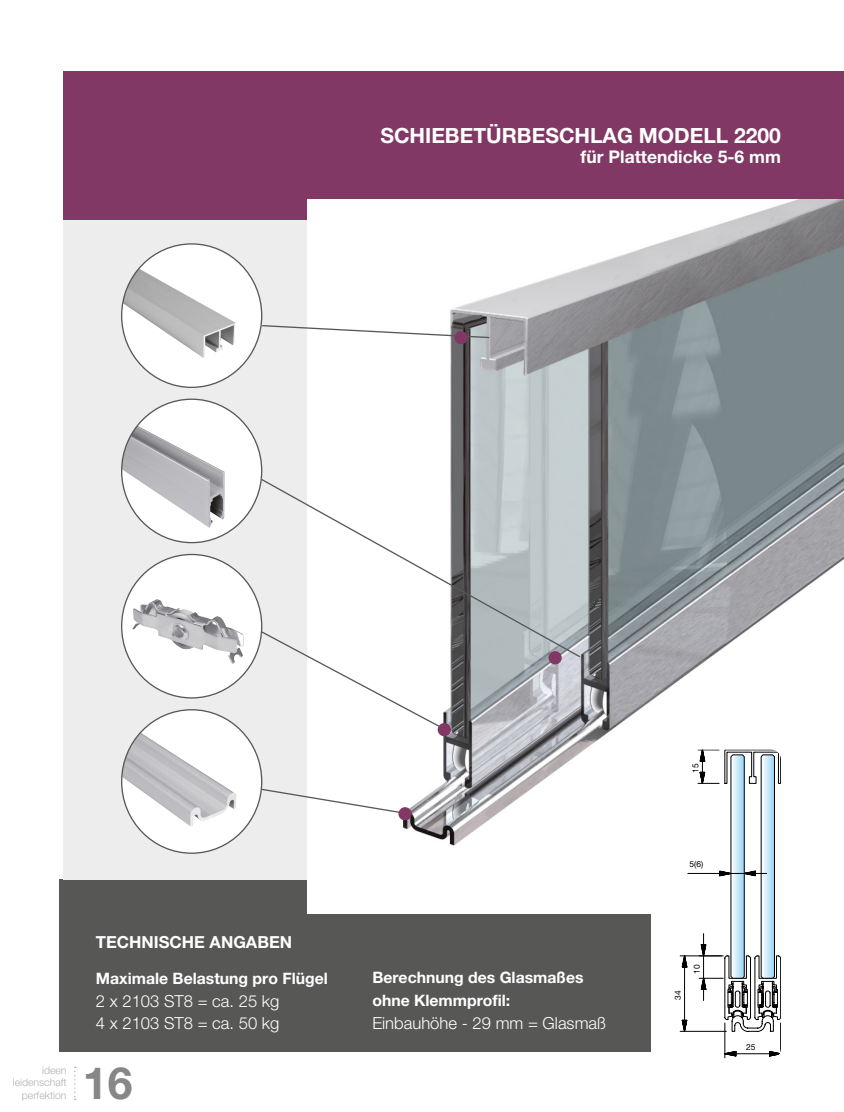
<style>
.page{position:relative;width:844px;height:1112px;background:#fff}
.page>*{position:absolute;margin:0;border:0;box-sizing:border-box;transform-origin:0 0}
.t1{font:700 44.45px "Helvetica Neue LT Pro";color:#878787}
.t2{font:700 21px "Helvetica Neue LT Pro";color:#fff}
.t3{font:700 17.5px "Helvetica Neue LT Pro";color:#fff}
.t4{font:300 16.62px/22.8px "Helvetica Neue LT Pro";color:#fff}
.t5{font:700 16.62px "Helvetica Neue LT Pro";color:#fff}
.t6{font:700 15.75px/22.8px "Helvetica Neue LT Pro";color:#fff}
.t7{font:300 10.5px/12.2px "Helvetica Neue LT Pro";color:#b3b2b2;text-align:right}
.t8{font:8.4px "Helvetica Neue";color:#000}
</style>
<div class="page">
<div style="left:59px;top:879px;width:591px;height:173px;background:#575756"></div>
<div style="left:63px;top:220px;width:255px;height:659px;background:#ededed"></div>
<div style="left:63px;top:71px;width:780px;height:149px;background:#813864"></div>
<div style="left:308px;top:199px;width:535px;height:714px;background:#fff"></div>
<img style="left:401px;top:199px;width:442px;height:647px">
<div style="left:122px;top:244px;width:140px;height:143px;background:#fff;border-radius:50%"></div>
<img style="left:123px;top:268px;width:112px;height:90px">
<div style="left:122px;top:399px;width:140px;height:143px;background:#fff;border-radius:50%"></div>
<img style="left:122px;top:425px;width:103px;height:102px">
<div style="left:122px;top:554px;width:140px;height:143px;background:#fff;border-radius:50%"></div>
<img style="left:132px;top:599px;width:112px;height:65px">
<div style="left:122px;top:709px;width:140px;height:144px;background:#fff;border-radius:50%"></div>
<img style="left:122px;top:732px;width:115px;height:94px">
<svg style="left:261px;top:324px;width:229px;height:15px"></svg>
<div style="left:454px;top:331px;width:13px;height:13px;background:#813864;border-radius:50%"></div>
<svg style="left:260px;top:477px;width:321px;height:181px"></svg>
<svg style="left:260px;top:787px;width:144px;height:27px"></svg>
<svg style="left:260px;top:630px;width:185px;height:100px"></svg>
<div style="left:548px;top:651px;width:13px;height:13px;background:#813864;border-radius:50%"></div>
<div style="left:437px;top:723px;width:14px;height:13px;background:#813864;border-radius:50%"></div>
<div style="left:398px;top:807px;width:13px;height:13px;background:#813864;border-radius:50%"></div>
<svg style="left:679px;top:749px;width:101px;height:309px"></svg>
<svg style="left:74px;top:1066px;width:2px;height:33px"></svg>
<h2 class="t2" style="left:380px;top:122px;width:402px">SCHIEBETÜRBESCHLAG MODELL 2200</h2>
<p class="t3" style="left:580px;top:146px;width:202px">für Plattendicke 5-6 mm</p>
<p class="t7" style="left:13px;top:1063px;width:55px">ideen leidenschaft perfektion</p>
<p class="t5" style="left:96px;top:931px;width:198px">TECHNISCHE ANGABEN</p>
<p class="t6" style="left:96px;top:966px;width:233px">Maximale Belastung pro Flügel</p>
<p class="t4" style="left:96px;top:988px;width:185px">2 x 2103 ST8 = ca. 25 kg<br>4 x 2103 ST8 = ca. 50 kg</p>
<h1 class="t1" style="left:83px;top:1055px;width:51px">16</h1>
<p class="t6" style="left:372px;top:965px;width:213px">Berechnung des Glasmaßes ohne Klemmprofil:</p>
<p class="t4" style="left:372px;top:1010px;width:235px">Einbauhöhe - 29 mm = Glasmaß</p>
<p class="t8" style="left:690px;top:773px;width:11px;rotate:-90deg">15</p>
<p class="t8" style="left:689px;top:859px;width:15px">5(6)</p>
<p class="t8" style="left:672px;top:999px;width:11px;rotate:-90deg">34</p>
<p class="t8" style="left:691px;top:973px;width:11px;rotate:-90deg">10</p>
<p class="t8" style="left:746px;top:1041px;width:11px">25</p>
</div>
